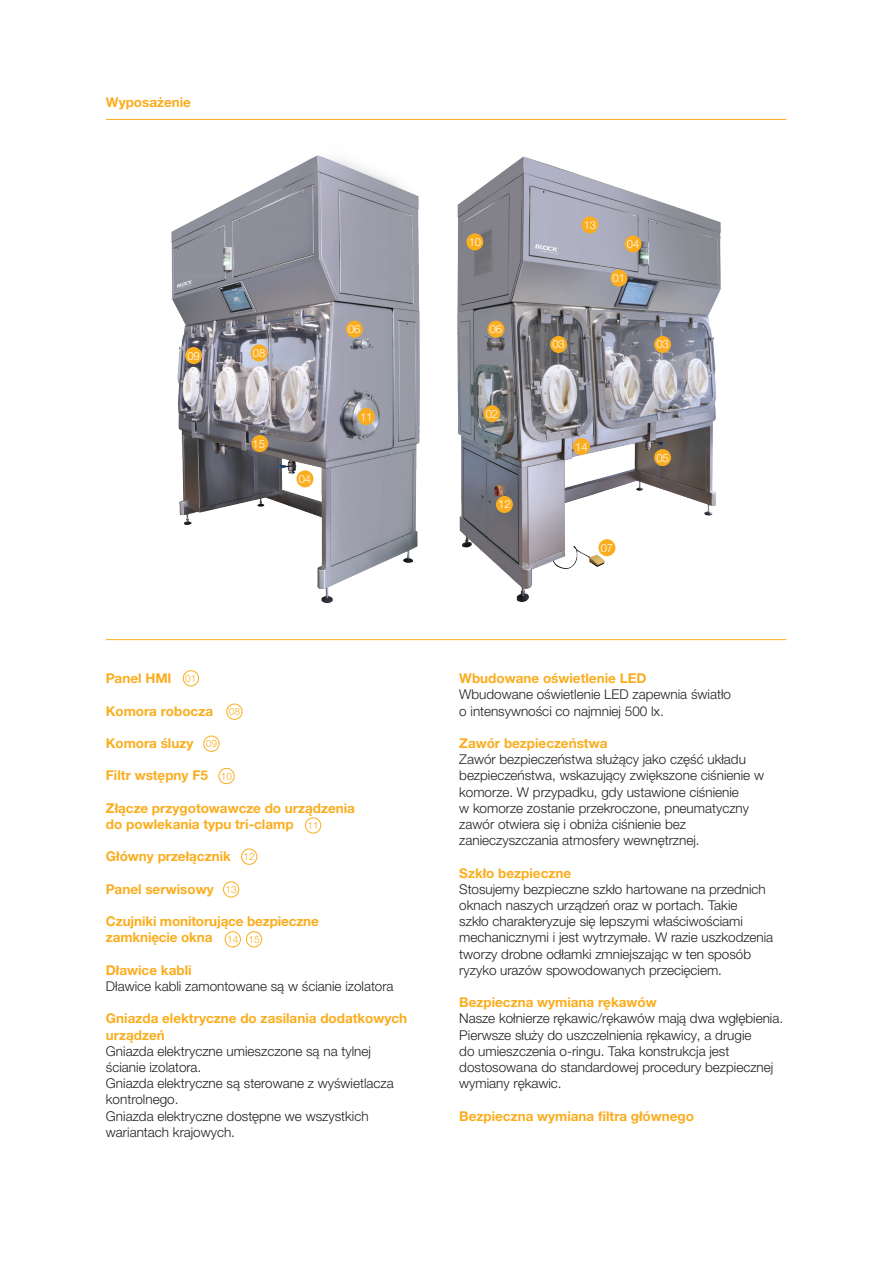
<style>
.page{position:relative;width:893px;height:1263px;background:#fff}
.page>*{position:absolute;margin:0;border:0;box-sizing:border-box;transform-origin:0 0}
.t1{font:300 13.5px/16.2px "Helvetica Neue LTW1 G";color:#231f20}
.t2{font:700 13.5px/16.2px "Helvetica Neue LTW1 G";color:#faad1e}
.t3{font:300 11.25px "Helvetica Neue LTW1 G";letter-spacing:-.01em;color:#fff}
.t4{font:300 10.2px "Helvetica Neue LTW1 G";letter-spacing:-.01em;color:#faad1e}
</style>
<div class="page">
<img style="left:457px;top:156px;width:264px;height:446px">
<img style="left:171px;top:155px;width:249px;height:449px">
<div style="left:483px;top:405px;width:17px;height:17px;background:#faad1e;border-radius:50%"></div>
<div style="left:654px;top:336px;width:17px;height:17px;background:#faad1e;border-radius:50%"></div>
<div style="left:346px;top:321px;width:17px;height:17px;background:#faad1e;border-radius:50%"></div>
<div style="left:466px;top:233px;width:17px;height:17px;background:#faad1e;border-radius:50%"></div>
<div style="left:496px;top:496px;width:17px;height:17px;background:#faad1e;border-radius:50%"></div>
<div style="left:581px;top:216px;width:17px;height:17px;background:#faad1e;border-radius:50%"></div>
<div style="left:573px;top:438px;width:17px;height:17px;background:#faad1e;border-radius:50%"></div>
<div style="left:625px;top:235px;width:17px;height:17px;background:#faad1e;border-radius:50%"></div>
<div style="left:550px;top:336px;width:17px;height:17px;background:#faad1e;border-radius:50%"></div>
<div style="left:654px;top:449px;width:17px;height:17px;background:#faad1e;border-radius:50%"></div>
<div style="left:296px;top:470px;width:17px;height:17px;background:#faad1e;border-radius:50%"></div>
<div style="left:487px;top:321px;width:17px;height:17px;background:#faad1e;border-radius:50%"></div>
<div style="left:251px;top:344px;width:17px;height:17px;background:#faad1e;border-radius:50%"></div>
<div style="left:185px;top:347px;width:17px;height:17px;background:#faad1e;border-radius:50%"></div>
<div style="left:358px;top:408px;width:17px;height:17px;background:#faad1e;border-radius:50%"></div>
<div style="left:598px;top:539px;width:17px;height:17px;background:#faad1e;border-radius:50%"></div>
<div style="left:610px;top:270px;width:17px;height:17px;background:#faad1e;border-radius:50%"></div>
<hr style="left:106px;top:119px;width:680px;height:1px;background:#faad1e">
<div style="left:183px;top:670px;width:16px;height:16px;border:1px solid #faad1e;border-radius:50%"></div>
<div style="left:241px;top:849px;width:16px;height:16px;border:1px solid #faad1e;border-radius:50%"></div>
<div style="left:219px;top:768px;width:16px;height:16px;border:1px solid #faad1e;border-radius:50%"></div>
<div style="left:226px;top:704px;width:16px;height:16px;border:1px solid #faad1e;border-radius:50%"></div>
<div style="left:203px;top:736px;width:16px;height:16px;border:1px solid #faad1e;border-radius:50%"></div>
<div style="left:305px;top:817px;width:16px;height:16px;border:1px solid #faad1e;border-radius:50%"></div>
<div style="left:223px;top:881px;width:16px;height:16px;border:1px solid #faad1e;border-radius:50%"></div>
<div style="left:225px;top:931px;width:16px;height:16px;border:1px solid #faad1e;border-radius:50%"></div>
<hr style="left:106px;top:639px;width:680px;height:1px;background:#faad1e">
<div style="left:251px;top:435px;width:17px;height:17px;background:#faad1e;border-radius:50%"></div>
<div style="left:246px;top:931px;width:16px;height:16px;border:1px solid #faad1e;border-radius:50%"></div>
<p class="t2" style="left:106px;top:94px;width:87px">Wyposażenie</p>
<p class="t3" style="left:187px;top:349px;width:14px">09</p>
<p class="t3" style="left:253px;top:346px;width:14px">08</p>
<p class="t3" style="left:253px;top:437px;width:14px">15</p>
<p class="t3" style="left:299px;top:472px;width:14px">04</p>
<p class="t3" style="left:348px;top:322px;width:14px">06</p>
<p class="t3" style="left:360px;top:410px;width:14px">11</p>
<p class="t2" style="left:106px;top:670px;width:67px">Panel HMI</p>
<p class="t2" style="left:106px;top:702px;width:109px">Komora robocza</p>
<p class="t2" style="left:106px;top:735px;width:89px">Komora śluzy</p>
<p class="t2" style="left:106px;top:767px;width:103px">Filtr wstępny F5</p>
<p class="t2" style="left:106px;top:800px;width:251px">Złącze przygotowawcze do urządzenia do powlekania typu tri-clamp</p>
<p class="t2" style="left:106px;top:848px;width:127px">Główny przełącznik</p>
<p class="t2" style="left:106px;top:881px;width:109px">Panel serwisowy</p>
<p class="t2" style="left:106px;top:913px;width:214px">Czujniki monitorujące bezpieczne</p>
<p class="t2" style="left:106px;top:929px;width:108px">zamknięcie okna</p>
<p class="t2" style="left:106px;top:962px;width:87px">Dławice kabli</p>
<p class="t1" style="left:106px;top:978px;width:289px">Dławice kabli zamontowane są w ścianie izolatora</p>
<p class="t2" style="left:106px;top:1010px;width:303px">Gniazda elektryczne do zasilania dodatkowych</p>
<p class="t2" style="left:106px;top:1026px;width:60px">urządzeń</p>
<p class="t1" style="left:106px;top:1043px;width:266px">Gniazda elektryczne umieszczone są na tylnej</p>
<p class="t1" style="left:106px;top:1059px;width:97px">ścianie izolatora.</p>
<p class="t1" style="left:106px;top:1075px;width:289px">Gniazda elektryczne są sterowane z wyświetlacza</p>
<p class="t1" style="left:106px;top:1091px;width:74px">kontrolnego.</p>
<p class="t1" style="left:106px;top:1107px;width:264px">Gniazda elektryczne dostępne we wszystkich</p>
<p class="t1" style="left:106px;top:1124px;width:131px">wariantach krajowych.</p>
<p class="t4" style="left:185px;top:672px;width:13px">01</p>
<p class="t4" style="left:229px;top:705px;width:13px">08</p>
<p class="t4" style="left:206px;top:737px;width:13px">09</p>
<p class="t4" style="left:221px;top:770px;width:13px">10</p>
<p class="t4" style="left:308px;top:819px;width:13px">11</p>
<p class="t4" style="left:244px;top:850px;width:13px">12</p>
<p class="t4" style="left:226px;top:883px;width:13px">13</p>
<p class="t4" style="left:227px;top:933px;width:13px">14</p>
<p class="t4" style="left:248px;top:933px;width:13px">15</p>
<p class="t3" style="left:469px;top:235px;width:14px">10</p>
<p class="t3" style="left:490px;top:322px;width:14px">06</p>
<p class="t3" style="left:486px;top:407px;width:14px">02</p>
<p class="t3" style="left:498px;top:498px;width:14px">12</p>
<p class="t3" style="left:584px;top:218px;width:14px">13</p>
<p class="t3" style="left:627px;top:237px;width:14px">04</p>
<p class="t3" style="left:613px;top:271px;width:14px">01</p>
<p class="t3" style="left:552px;top:338px;width:14px">03</p>
<p class="t3" style="left:656px;top:338px;width:14px">03</p>
<p class="t3" style="left:575px;top:440px;width:14px">14</p>
<p class="t3" style="left:601px;top:541px;width:14px">07</p>
<p class="t3" style="left:656px;top:451px;width:14px">05</p>
<p class="t2" style="left:459px;top:670px;width:189px">Wbudowane oświetlenie LED</p>
<p class="t1" style="left:459px;top:686px;width:273px">Wbudowane oświetlenie LED zapewnia światło</p>
<p class="t1" style="left:459px;top:702px;width:206px">o intensywności co najmniej 500 lx.</p>
<p class="t2" style="left:459px;top:735px;width:150px">Zawór bezpieczeństwa</p>
<p class="t1" style="left:459px;top:751px;width:306px">Zawór bezpieczeństwa służący jako część układu bezpieczeństwa, wskazujący zwiększone ciśnienie w komorze. W przypadku, gdy ustawione ciśnienie</p>
<p class="t1" style="left:459px;top:800px;width:291px">w komorze zostanie przekroczone, pneumatyczny zawór otwiera się i obniża ciśnienie bez zanieczyszczania atmosfery wewnętrznej.</p>
<p class="t2" style="left:459px;top:864px;width:113px">Szkło bezpieczne</p>
<p class="t1" style="left:459px;top:881px;width:315px">Stosujemy bezpieczne szkło hartowane na przednich oknach naszych urządzeń oraz w portach. Takie<br>szkło charakteryzuje się lepszymi właściwościami mechanicznymi i jest wytrzymałe. W razie uszkodzenia</p>
<p class="t1" style="left:459px;top:945px;width:293px">tworzy drobne odłamki zmniejszając w ten sposób ryzyko urazów spowodowanych przecięciem.</p>
<p class="t2" style="left:459px;top:994px;width:199px">Bezpieczna wymiana rękawów</p>
<p class="t1" style="left:459px;top:1010px;width:325px">Nasze kołnierze rękawic/rękawów mają dwa wgłębienia.<br>Pierwsze służy do uszczelnienia rękawicy, a drugie<br>do umieszczenia o-ringu. Taka konstrukcja jest dostosowana do standardowej procedury bezpiecznej</p>
<p class="t1" style="left:459px;top:1075px;width:104px">wymiany rękawic.</p>
<p class="t2" style="left:459px;top:1107px;width:236px">Bezpieczna wymiana filtra głównego</p>
</div>
